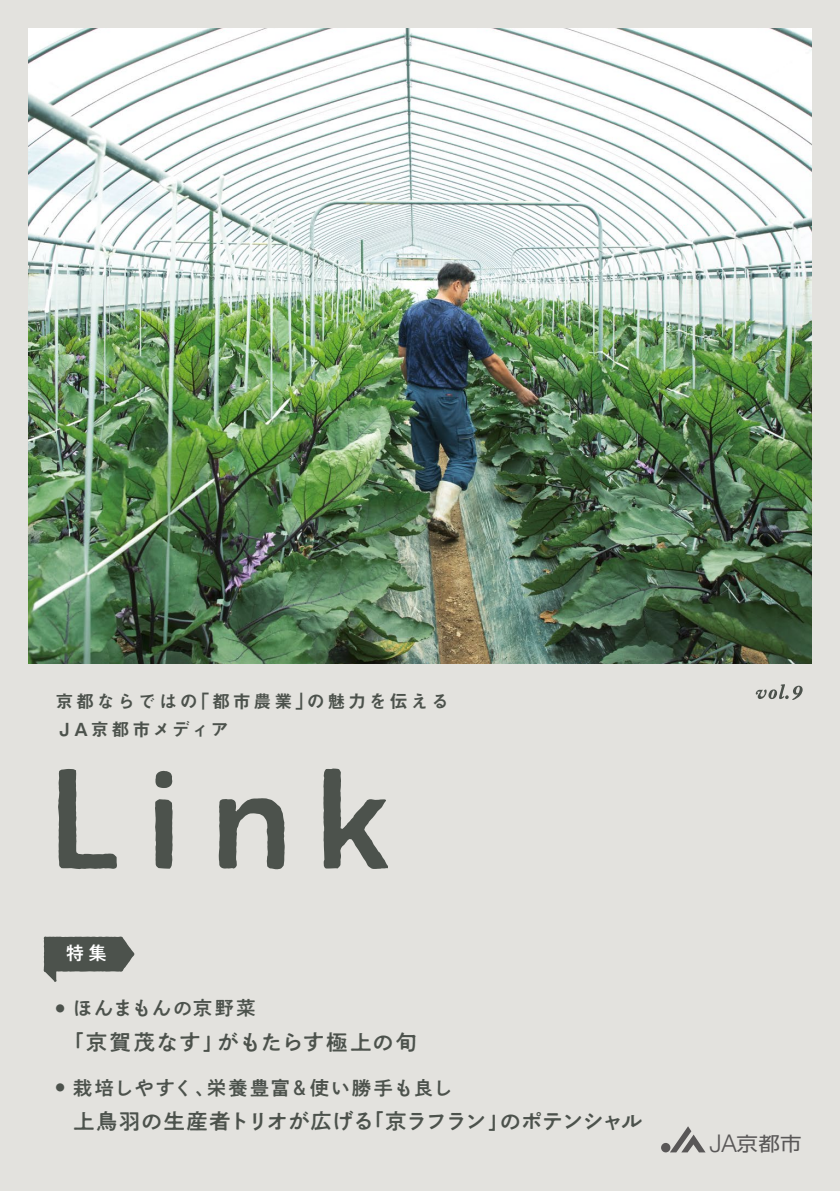
<style>
.page{position:relative;width:840px;height:1191px;background:#fff}
.page>*{position:absolute;margin:0;border:0;box-sizing:border-box;transform-origin:0 0}
.t1{font:500 138.2px "Brother 1816 Printed";color:#4c524c}
.t2{font:21px "P Shuei N Go Gin Std N B";letter-spacing:-.01em;color:#4c524c}
.t3{font:21px "P Shuei N Go Gin Std N B";letter-spacing:.085em;color:#4c524c}
.t4{font:19.4px "Shin Go Pro";color:#595757;scale:1.11 1}
.t5{font:19px "P Shuei N Go Gin Std N B";letter-spacing:.09em;color:#4c524c}
.t6{font:500 18.6px "PA1 Gothic Std";color:#fff}
.t7{font:18px/28px "Midashi Go Pr 6 MB31";letter-spacing:.15em;color:#4c524c}
.s1{font-family:"Helvetica Neue";font-weight:300;font-size:24.4px}
</style>
<div class="page">
<div style="left:0;top:0;width:839px;height:1191px;background:#e3e2de"></div>
<img style="left:28px;top:28px;width:783px;height:635px">
<svg style="left:669px;top:1126px;width:36px;height:26px"></svg>
<svg style="left:660px;top:1142px;width:10px;height:10px"></svg>
<svg style="left:755px;top:684px;width:47px;height:16px"></svg>
<svg style="left:43px;top:936px;width:92px;height:46px"></svg>
<p class="t7" style="left:55px;top:686px;width:395px">京都ならではの「都市農業」の魅力を伝える<br>ＪＡ京都市メディア</p>
<p class="t1" style="left:47px;top:714px;width:346px">Link</p>
<p class="t6" style="left:66px;top:942px;width:43px">特 集</p>
<p class="t5" style="left:55px;top:995px;width:201px"><sup>●</sup> ほんまもんの京野菜</p>
<p class="t3" style="left:63px;top:1027px;width:355px">「京賀茂なす」がもたらす極上の旬</p>
<p class="t5" style="left:55px;top:1074px;width:398px"><sup>●</sup> 栽培しやすく、栄養豊富＆使い勝手も良し</p>
<p class="t2" style="left:73px;top:1106px;width:570px">上鳥羽の生産者トリオが広げる「京ラフラン」のポテンシャル</p>
<p class="t4" style="left:709px;top:1127px;width:84px"><span class="s1">JA</span>京都市</p>
</div>
